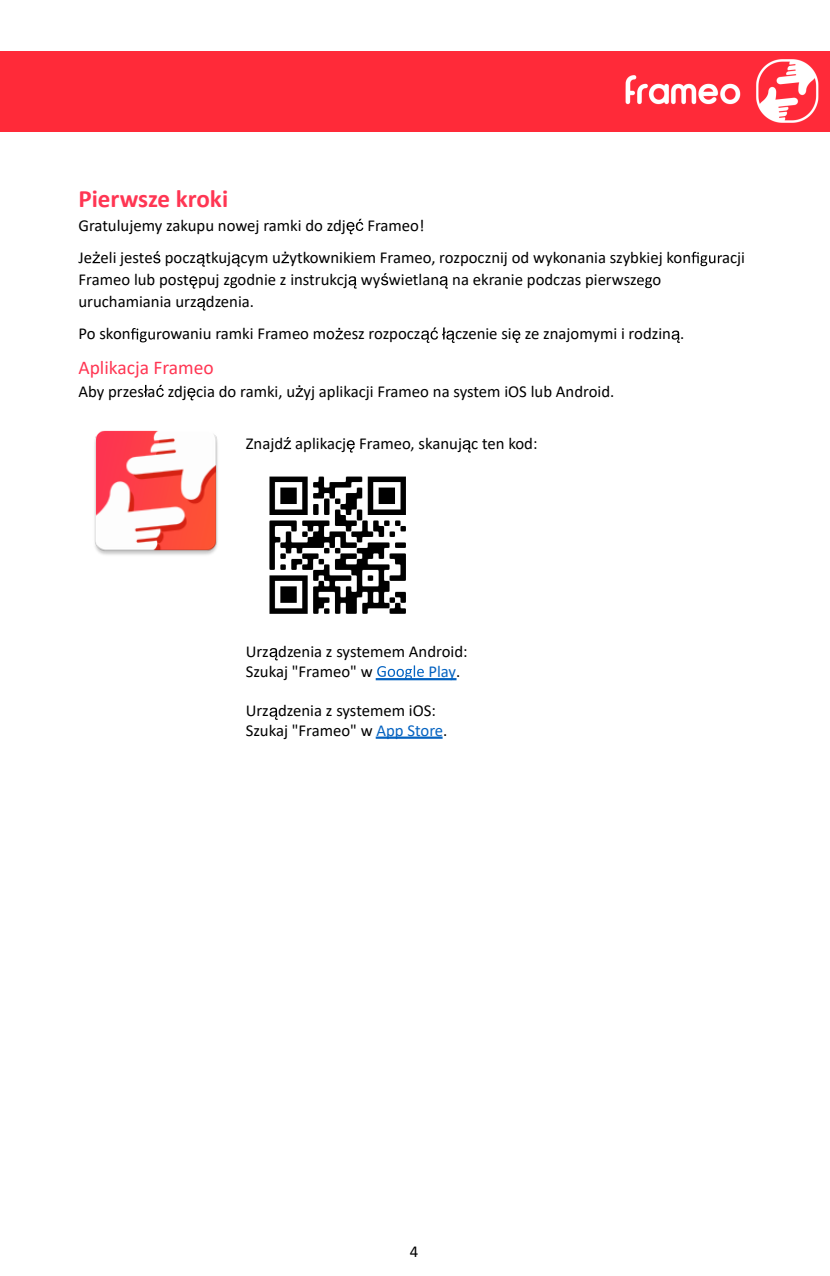
<style>
.page{position:relative;width:830px;height:1276px;background:#fff}
.page>*{position:absolute;margin:0;border:0;box-sizing:border-box;transform-origin:0 0}
.t1{font:700 24.97px "Calibri";color:#ff3653}
.t2{font:19.57px "Calibri";color:#ff3653}
.t3{font:16.65px/19.8px "Calibri";color:#000}
.t4{font:16.65px "Calibri";color:#0563c1}
.s1{color:#000}
.s2{color:#0563c1}
</style>
<div class="page">
<svg style="left:346px;top:219px;width:17px;height:15px"></svg>
<svg style="left:92px;top:252px;width:8px;height:11px"></svg>
<svg style="left:153px;top:251px;width:7px;height:12px"></svg>
<svg style="left:197px;top:254px;width:8px;height:13px"></svg>
<svg style="left:232px;top:254px;width:8px;height:13px"></svg>
<svg style="left:281px;top:252px;width:8px;height:11px"></svg>
<svg style="left:691px;top:252px;width:30px;height:14px"></svg>
<svg style="left:189px;top:276px;width:8px;height:13px"></svg>
<svg style="left:230px;top:277px;width:7px;height:11px"></svg>
<svg style="left:348px;top:276px;width:8px;height:13px"></svg>
<svg style="left:381px;top:273px;width:7px;height:12px"></svg>
<svg style="left:439px;top:276px;width:9px;height:13px"></svg>
<svg style="left:637px;top:277px;width:14px;height:11px"></svg>
<svg style="left:197px;top:298px;width:8px;height:12px"></svg>
<svg style="left:131px;top:328px;width:30px;height:14px"></svg>
<svg style="left:335px;top:328px;width:8px;height:11px"></svg>
<svg style="left:421px;top:327px;width:33px;height:16px"></svg>
<svg style="left:512px;top:330px;width:8px;height:13px"></svg>
<svg style="left:671px;top:330px;width:8px;height:13px"></svg>
<svg style="left:144px;top:385px;width:3px;height:12px"></svg>
<svg style="left:156px;top:385px;width:8px;height:12px"></svg>
<svg style="left:187px;top:388px;width:8px;height:12px"></svg>
<svg style="left:295px;top:385px;width:8px;height:12px"></svg>
<svg style="left:283px;top:437px;width:8px;height:12px"></svg>
<svg style="left:346px;top:440px;width:8px;height:12px"></svg>
<svg style="left:462px;top:440px;width:8px;height:12px"></svg>
<svg style="left:269px;top:648px;width:8px;height:12px"></svg>
<svg style="left:377px;top:665px;width:46px;height:13px"></svg>
<svg style="left:269px;top:707px;width:8px;height:13px"></svg>
<hr style="left:375px;top:678px;width:81px;height:2px;background:#0563c1">
<hr style="left:375px;top:736px;width:67px;height:3px;background:#0563c1">
<img style="left:94px;top:430px;width:124px;height:125px">
<img style="left:269px;top:476px;width:137px;height:138px">
<div style="left:0;top:52px;width:828px;height:79px;background:#ff2a39"></div>
<h1 class="t1" style="left:78px;top:181px;width:151px">Pierwsze kroki</h1>
<p class="t3" style="left:78px;top:215px;width:269px">Gratulujemy zakupu nowej ramki do zdj</p>
<p class="t3" style="left:78px;top:209px;width:614px;line-height:32.4px;text-indent:289px">Frameo!<br>Je eli jeste pocz tkuj cym u ytkownikiem Frameo, rozpocznij od wykonania szybkiej kon</p>
<p class="t3" style="left:78px;top:268px;width:584px;line-height:21.8px">Frameo lub post puj z odnie z instrukcj wy wietlan na ekranie podczas pierwsz o uruchamiania urz dzenia.</p>
<p class="t3" style="left:78px;top:323px;width:54px">Po skon</p>
<p class="t3" style="left:162px;top:323px;width:260px">owaniu ramki Frameo mo esz rozpocz</p>
<p class="t3" style="left:455px;top:323px;width:231px">czenie si ze znajomymi i rodzin .</p>
<p class="t2" style="left:78px;top:354px;width:137px">Aplikacja Frameo</p>
<p class="t3" style="left:78px;top:381px;width:537px">Aby przes a zdj cia do ramki, u yj aplikacji Frameo na system iOS lub Android.</p>
<p class="t3" style="left:245px;top:433px;width:293px">Znajd aplikacj Frameo, skanuj c ten kod:</p>
<p class="t3" style="left:721px;top:247px;width:24px">acji</p>
<p class="t3" style="left:245px;top:641px;width:223px">Urz dzenia z systemem Android:<br>Szukaj "Frameo" w</p>
<p class="t4" style="left:428px;top:659px;width:33px">Play<span class="s1">.</span></p>
<p class="t3" style="left:245px;top:700px;width:203px">Urz dzenia z systemem iOS:<br>Szukaj "Frameo" w <span class="s2">App Store</span>.</p>
<p class="t3" style="left:410px;top:1241px;width:10px">4</p>
</div>
